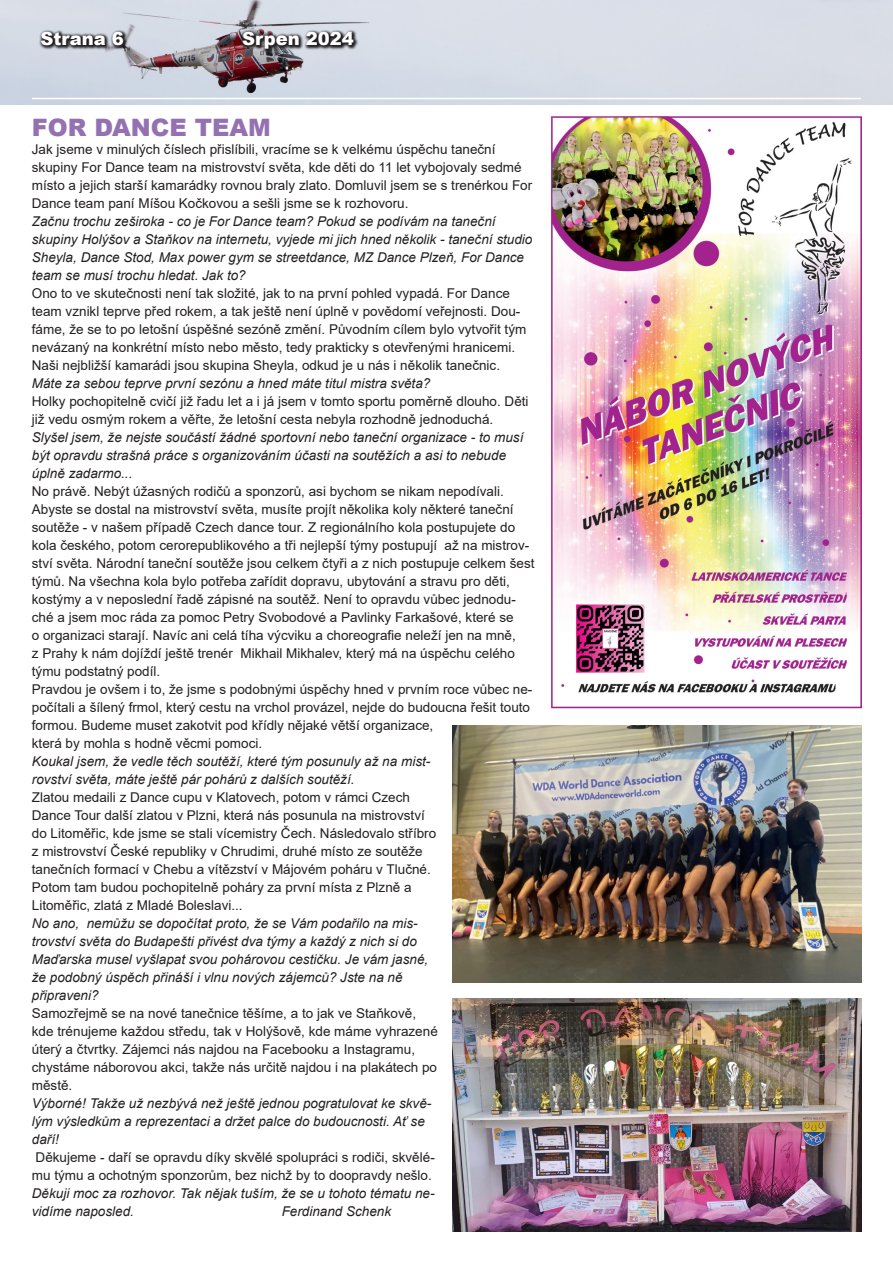
<style>
.page{position:relative;width:893px;height:1263px;background:#fff}
.page>*{position:absolute;margin:0;border:0;box-sizing:border-box;transform-origin:0 0}
.t1{font:900 24px "Arial";color:#9471b1}
.t2{font:900 18px "Arial";color:#fff}
.t3{font:13.5px/18px "Arial";color:#231f20}
.t4{font:italic 13.5px/18px "Arial";color:#231f20}
.s1{font-style:italic}
.s2{font-style:normal}
</style>
<div class="page">
<img style="left:0;top:0;width:893px;height:104px">
<svg style="left:39px;top:29px;width:89px;height:21px;background:#6d6e73"></svg>
<hr style="left:32px;top:98px;width:829px;height:1px;background:#fff">
<svg style="left:240px;top:29px;width:119px;height:25px;background:#706e73"></svg>
<img style="left:453px;top:726px;width:408px;height:256px">
<img style="left:552px;top:116px;width:309px;height:593px">
<img style="left:453px;top:999px;width:408px;height:232px">
<p class="t2" style="left:40px;top:25px;width:85px">Strana 6</p>
<p class="t2" style="left:242px;top:25px;width:113px">Srpen 2024</p>
<p class="t1" style="left:32px;top:110px;width:240px">FOR DANCE TEAM</p>
<p class="t3" style="left:32px;top:140px;width:502px">Jak jseme v minulých číslech přislíbili, vracíme se k velkému úspěchu taneční skupiny For Dance team na mistrovství světa, kde děti do 11 let vybojovaly sedmé místo a jejich starší kamarádky rovnou braly zlato. Domluvil jsem se s trenérkou For Dance team paní Míšou Kočkovou a sešli jsme se k rozhovoru.<br><span class="s1">Začnu trochu zeširoka - co je For Dance team? Pokud se podívám na taneční skupiny Holýšov a Staňkov na internetu, vyjede mi jich hned několik - taneční studio Sheyla, Dance Stod, Max power gym se streetdance, MZ Dance Plzeň, For Dance team se musí trochu hledat. Jak to?</span></p>
<p class="t3" style="left:32px;top:284px;width:496px">Ono to ve skutečnosti není tak složité, jak to na první pohled vypadá. For Dance team vznikl teprve před rokem, a tak ještě není úplně v povědomí veřejnosti. Dou&shy;fáme, že se to po letošní úspěšné sezóně změní. Původním cílem bylo vytvořit tým nevázaný na konkrétní místo nebo město, tedy prakticky s otevřenými hranicemi.<br>Naši nejbližší kamarádi jsou skupina Sheyla, odkud je u nás i několik tanečnic.</p>
<p class="t4" style="left:32px;top:375px;width:400px">Máte za sebou teprve první sezónu a hned máte titul mistra světa?</p>
<p class="t4" style="left:32px;top:393px;width:498px"><span class="s2">Holky pochopitelně cvičí již řadu let a i já jsem v tomto sportu poměrně dlouho. Děti již vedu osmým rokem a věřte, že letošní cesta nebyla rozhodně jednoduchá.<br></span>Slyšel jsem, že nejste součástí žádné sportovní nebo taneční organizace - to musí být opravdu strašná práce s organizováním účasti na soutěžích a asi to nebude úplně zadarmo...</p>
<p class="t3" style="left:32px;top:482px;width:504px">No právě. Nebýt úžasných rodičů a sponzorů, asi bychom se nikam nepodívali.<br>Abyste se dostal na mistrovství světa, musíte projít několika koly některé taneční soutěže - v našem případě Czech dance tour. Z regionálního kola postupujete do kola českého, potom cerorepublikového a tři nejlepší týmy postupují až na mistrov&shy;ství světa. Národní taneční soutěže jsou celkem čtyři a z nich postupuje celkem šest týmů. Na všechna kola bylo potřeba zařídit dopravu, ubytování a stravu pro děti, kostýmy a v neposlední řadě zápisné na soutěž. Není to opravdu vůbec jednodu&shy;ché a jsem moc ráda za pomoc Petry Svobodové a Pavlinky Farkašové, které se<br>o organizaci starají. Navíc ani celá tíha výcviku a choreografie neleží jen na mně,<br>z Prahy k nám dojíždí ještě trenér Mikhail Mikhalev, který má na úspěchu celého týmu podstatný podíl.<br>Pravdou je ovšem i to, že jsme s podobnými úspěchy hned v prvním roce vůbec ne&shy;počítali a šílený frmol, který cestu na vrchol provázel, nejde do budoucna řešit touto formou. Budeme muset zakotvit pod křídly nějaké větší organizace,<br>která by mohla s hodně věcmi pomoci.</p>
<p class="t4" style="left:32px;top:753px;width:400px">Koukal jsem, že vedle těch soutěží, které tým posunuly až na mist&shy;rovství světa, máte ještě pár pohárů z dalších soutěží.</p>
<p class="t3" style="left:32px;top:788px;width:406px">Zlatou medaili z Dance cupu v Klatovech, potom v rámci Czech Dance Tour další zlatou v Plzni, která nás posunula na mistrovství do Litoměřic, kde jsme se stali vícemistry Čech. Následovalo stříbro z mistrovství České republiky v Chrudimi, druhé místo ze soutěže tanečních formací v Chebu a vítězství v Májovém poháru v Tlučné.<br>Potom tam budou pochopitelně poháry za první místa z Plzně a Litoměřic, zlatá z Mladé Boleslavi...<br><span class="s1">No ano, nemůžu se dopočítat proto, že se Vám podařilo na mis&shy;trovství světa do Budapešti přivést dva týmy a každý z nich si do Maďarska musel vyšlapat svou pohárovou cestičku. Je vám jasné, že podobný úspěch přináší i vlnu nových zájemců? Jste na ně připraveni?</span></p>
<p class="t3" style="left:32px;top:1004px;width:407px">Samozřejmě se na nové tanečnice těšíme, a to jak ve Staňkově, kde trénujeme každou středu, tak v Holýšově, kde máme vyhrazené úterý a čtvrtky. Zájemci nás najdou na Facebooku a Instagramu, chystáme náborovou akci, takže nás určitě najdou i na plakátech po městě.<br><span class="s1">Výborné! Takže už nezbývá než ještě jednou pogratulovat ke skvě&shy;lým výsledkům a reprezentaci a držet palce do budoucnosti. Ať se daří!</span></p>
<p class="t3" style="left:32px;top:1148px;width:404px">Děkujeme - daří se opravdu díky skvělé spolupráci s rodiči, skvělé&shy;mu týmu a ochotným sponzorům, bez nichž by to doopravdy nešlo.<br><span class="s1">Děkuji moc za rozhovor. Tak nějak tuším, že se u tohoto tématu ne&shy;vidíme naposled.</span></p>
<p class="t4" style="left:282px;top:1203px;width:111px">Ferdinand Schenk</p>
</div>
